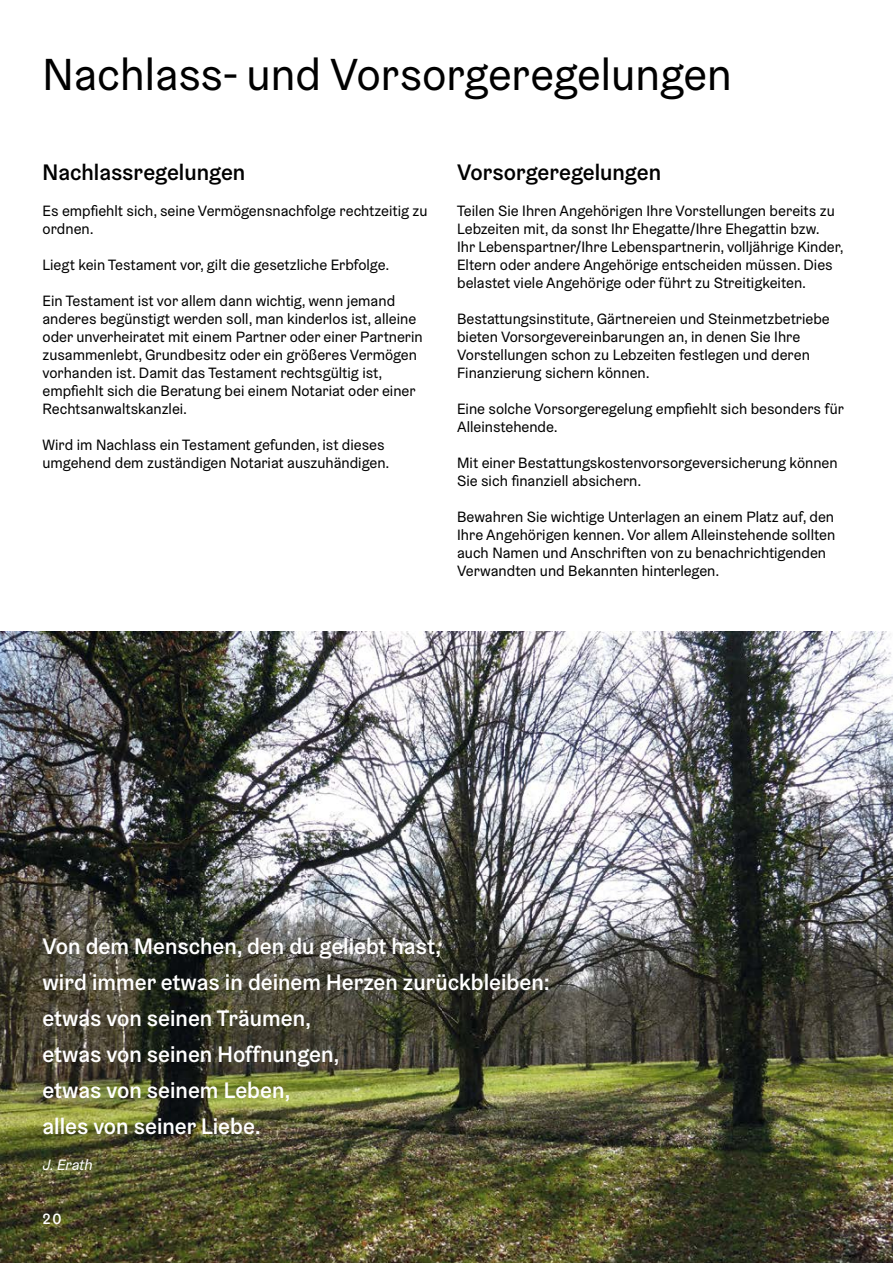
<style>
.page{position:relative;width:893px;height:1263px;background:#fff}
.page>*{position:absolute;margin:0;border:0;box-sizing:border-box;transform-origin:0 0}
.t1{font:45px "Graebenbach";color:#000}
.t2{font:500 22.5px/36px "Graebenbach";color:#fff}
.t3{font:500 22.5px "Graebenbach";color:#000}
.t4{font:15px/18px "Graebenbach";color:#000}
.t5{font:italic 15px "Graebenbach";color:#fff}
.t6{font:500 15px "Graebenbach";color:#fff}
</style>
<div class="page">
<img style="left:0;top:631px;width:893px;height:632px">
<h1 class="t1" style="left:43px;top:46px;width:691px">Nachlass- und Vorsorgeregelungen</h1>
<h2 class="t3" style="left:43px;top:158px;width:204px">Nachlassregelungen</h2>
<p class="t4" style="left:43px;top:202px;width:387px">Es empfiehlt sich, seine Vermögensnachfolge rechtzeitig zu ordnen.</p>
<p class="t4" style="left:43px;top:256px;width:348px">Liegt kein Testament vor, gilt die gesetzliche Erbfolge.</p>
<p class="t4" style="left:43px;top:292px;width:382px">Ein Testament ist vor allem dann wichtig, wenn jemand anderes begünstigt werden soll, man kinderlos ist, alleine oder unverheiratet mit einem Partner oder einer Partnerin zusammenlebt, Grundbesitz oder ein größeres Vermögen vorhanden ist. Damit das Testament rechtsgültig ist, empfiehlt sich die Beratung bei einem Notariat oder einer Rechtsanwaltskanzlei.</p>
<p class="t4" style="left:43px;top:436px;width:348px">Wird im Nachlass ein Testament gefunden, ist dieses umgehend dem zuständigen Notariat auszuhändigen.</p>
<h2 class="t3" style="left:457px;top:158px;width:205px">Vorsorgeregelungen</h2>
<p class="t4" style="left:457px;top:202px;width:388px">Teilen Sie Ihren Angehörigen Ihre Vorstellungen bereits zu Lebzeiten mit, da sonst Ihr Ehegatte/Ihre Ehegattin bzw.<br>Ihr Lebenspartner/Ihre Lebenspartnerin, volljährige Kinder, Eltern oder andere Angehörige entscheiden müssen. Dies belastet viele Angehörige oder führt zu Streitigkeiten.</p>
<p class="t4" style="left:457px;top:310px;width:374px">Bestattungsinstitute, Gärtnereien und Steinmetzbetriebe bieten Vorsorgevereinbarungen an, in denen Sie Ihre Vorstellungen schon zu Lebzeiten festlegen und deren Finanzierung sichern können.</p>
<p class="t4" style="left:457px;top:400px;width:388px">Eine solche Vorsorgeregelung empfiehlt sich besonders für<br>Alleinstehende.</p>
<p class="t4" style="left:457px;top:454px;width:382px">Mit einer Bestattungskostenvorsorgeversicherung können<br>Sie sich finanziell absichern.</p>
<p class="t4" style="left:457px;top:508px;width:380px">Bewahren Sie wichtige Unterlagen an einem Platz auf, den Ihre Angehörigen kennen. Vor allem Alleinstehende sollten auch Namen und Anschriften von zu benachrichtigenden Verwandten und Bekannten hinterlegen.</p>
<h2 class="t2" style="left:43px;top:928px;width:509px">Von dem Menschen, den du geliebt hast,<br>wird immer etwas in deinem Herzen zurückbleiben: etwas von seinen Träumen,<br>etwas von seinen Hoffnungen,<br>etwas von seinem Leben,<br>alles von seiner Liebe.</h2>
<p class="t5" style="left:43px;top:1155px;width:52px">J. Erath</p>
<p class="t6" style="left:43px;top:1209px;width:21px">20</p>
</div>
